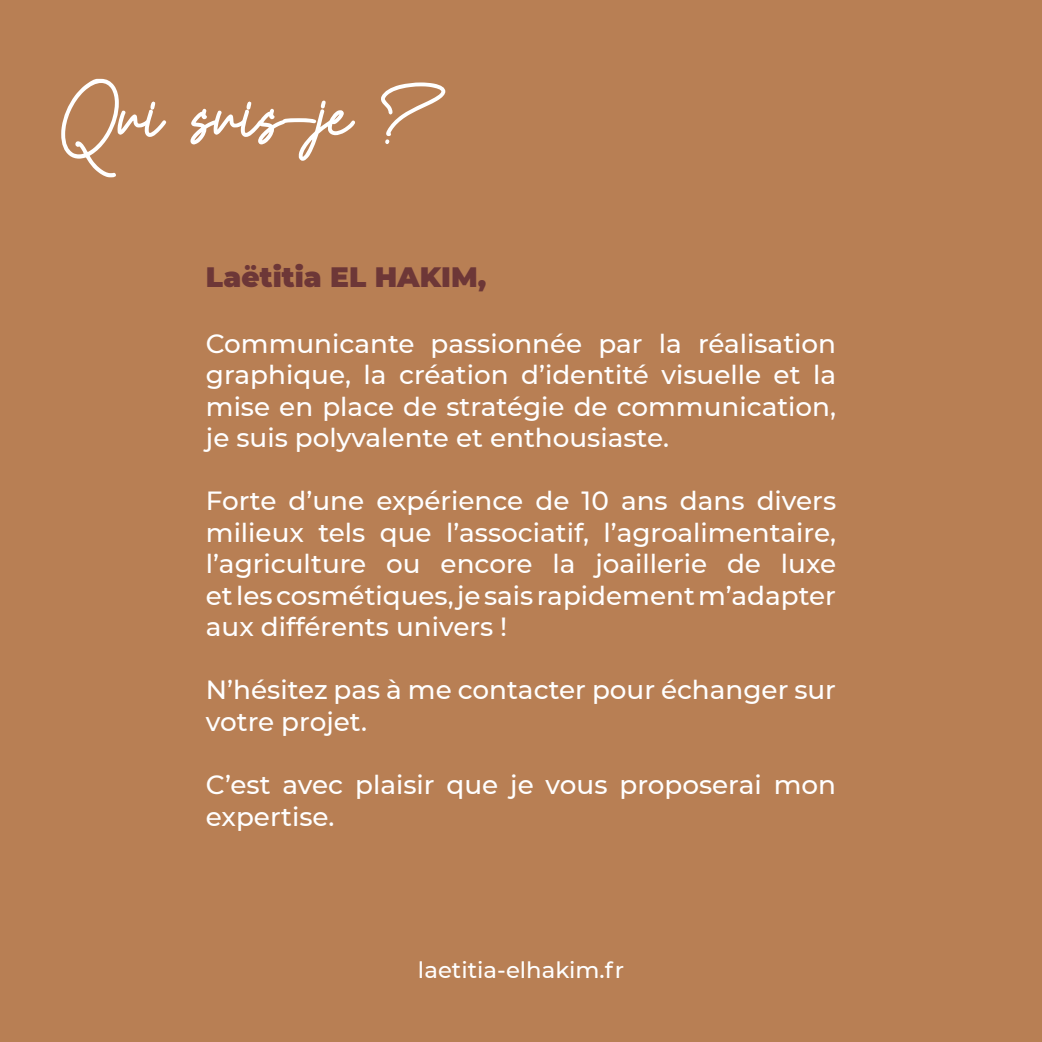
<style>
.page{position:relative;width:1042px;height:1042px;background:#b87f54}
.page>*{position:absolute;margin:0;border:0;box-sizing:border-box;transform-origin:0 0}
.t1{font:114.62px "Hany Petter";color:#fff}
.t2{font:900 28px "Montserrat";color:#6d3737}
.t3{font:500 26.25px/31.5px "Montserrat";color:#fff;text-align:justify}
.t4{font:500 22.75px "Montserrat";color:#fff}
</style>
<div class="page">
<h1 class="t1" style="left:63px;top:65px;width:381px">Qui suis-je ?</h1>
<p class="t2" style="left:206px;top:256px;width:282px">Laëtitia EL HAKIM,</p>
<p class="t3" style="left:206px;top:327px;width:632px">Communicante passionnée par la réalisation graphique, la création d’identité visuelle et la mise en place de stratégie de communication, je suis polyvalente et enthousiaste.</p>
<p class="t3" style="left:206px;top:484px;width:632px">Forte d’une expérience de 10 ans dans divers milieux tels que l’associatif, l’agroalimentaire, l’agriculture ou encore la joaillerie de luxe et les cosmétiques, je sais rapidement m’adapter aux différents univers !</p>
<p class="t3" style="left:206px;top:673px;width:631px">N’hésitez pas à me contacter pour échanger sur votre projet.</p>
<p class="t3" style="left:206px;top:768px;width:632px">C’est avec plaisir que je vous proposerai mon expertise.</p>
<p class="t4" style="left:418px;top:953px;width:207px">laetitia-elhakim.fr</p>
</div>
